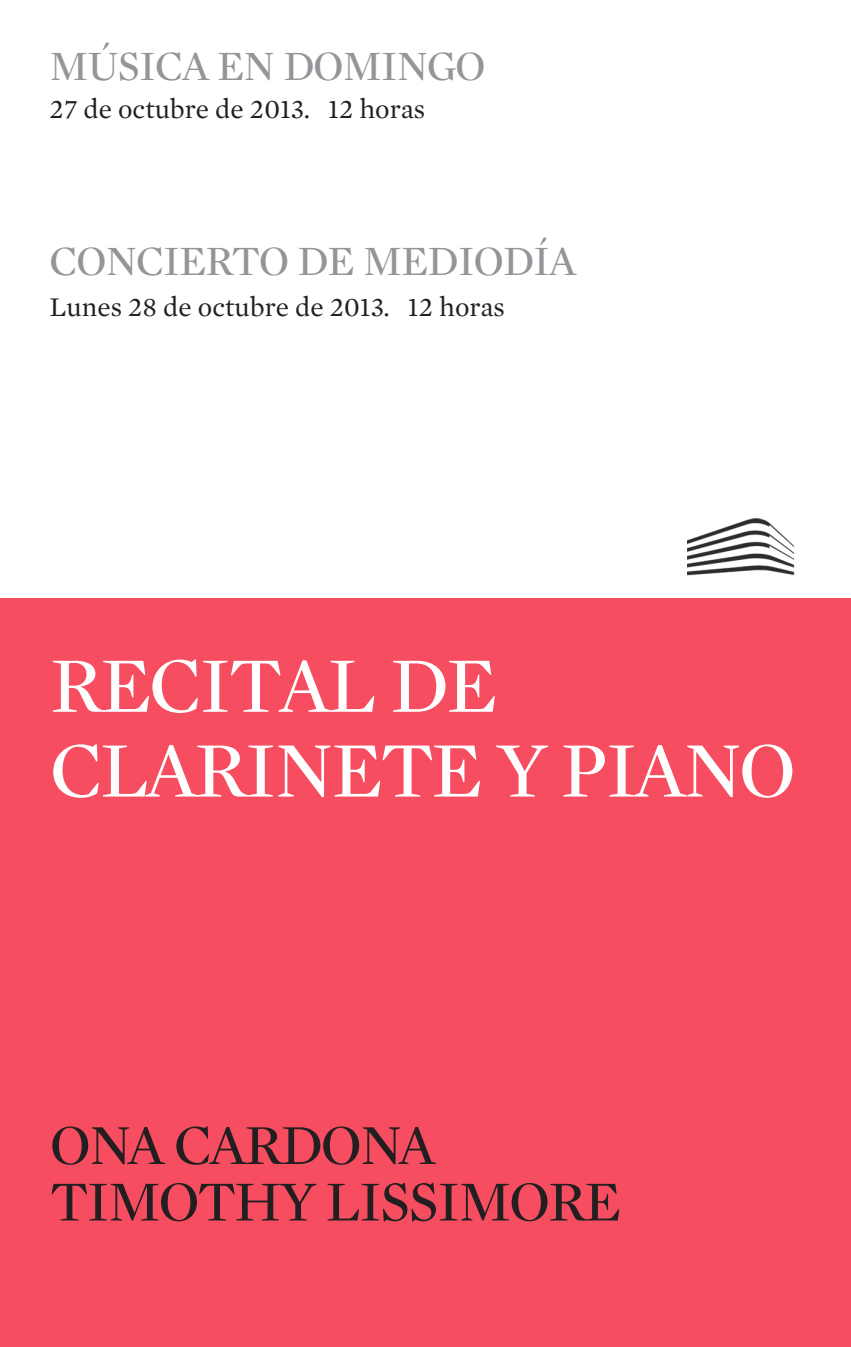
<style>
.page{position:relative;width:851px;height:1347px;background:#fff}
.page>*{position:absolute;margin:0;border:0;box-sizing:border-box;transform-origin:0 0}
.t1{font:80px "Mercury Display";letter-spacing:-.03em;color:#fff}
.t2{font:57.5px "Mercury Display";letter-spacing:-.03em;color:#231f20}
.t3{font:42.5px "Mercury Display";letter-spacing:-.02em;color:#939598}
.t4{font:27.5px "Mercury Text G1";color:#231f20}
</style>
<div class="page">
<div style="left:0;top:599px;width:850px;height:747px;background:#f64e60"></div>
<img style="left:687px;top:518px;width:107px;height:58px">
<p class="t3" style="left:50px;top:36px;width:437px">MÚSICA EN DOMINGO</p>
<p class="t4" style="left:50px;top:92px;width:377px">27 de octubre de 2013. 12 horas</p>
<p class="t3" style="left:50px;top:231px;width:528px">CONCIERTO DE MEDIODÍA</p>
<p class="t4" style="left:50px;top:290px;width:457px">Lunes 28 de octubre de 2013. 12 horas</p>
<p class="t1" style="left:50px;top:630px;width:449px">RECITAL DE</p>
<p class="t1" style="left:50px;top:714px;width:747px">CLARINETE Y PIANO</p>
<p class="t2" style="left:50px;top:1105px;width:386px">ONA CARDONA</p>
<p class="t2" style="left:50px;top:1161px;width:572px">TIMOTHY LISSIMORE</p>
</div>
